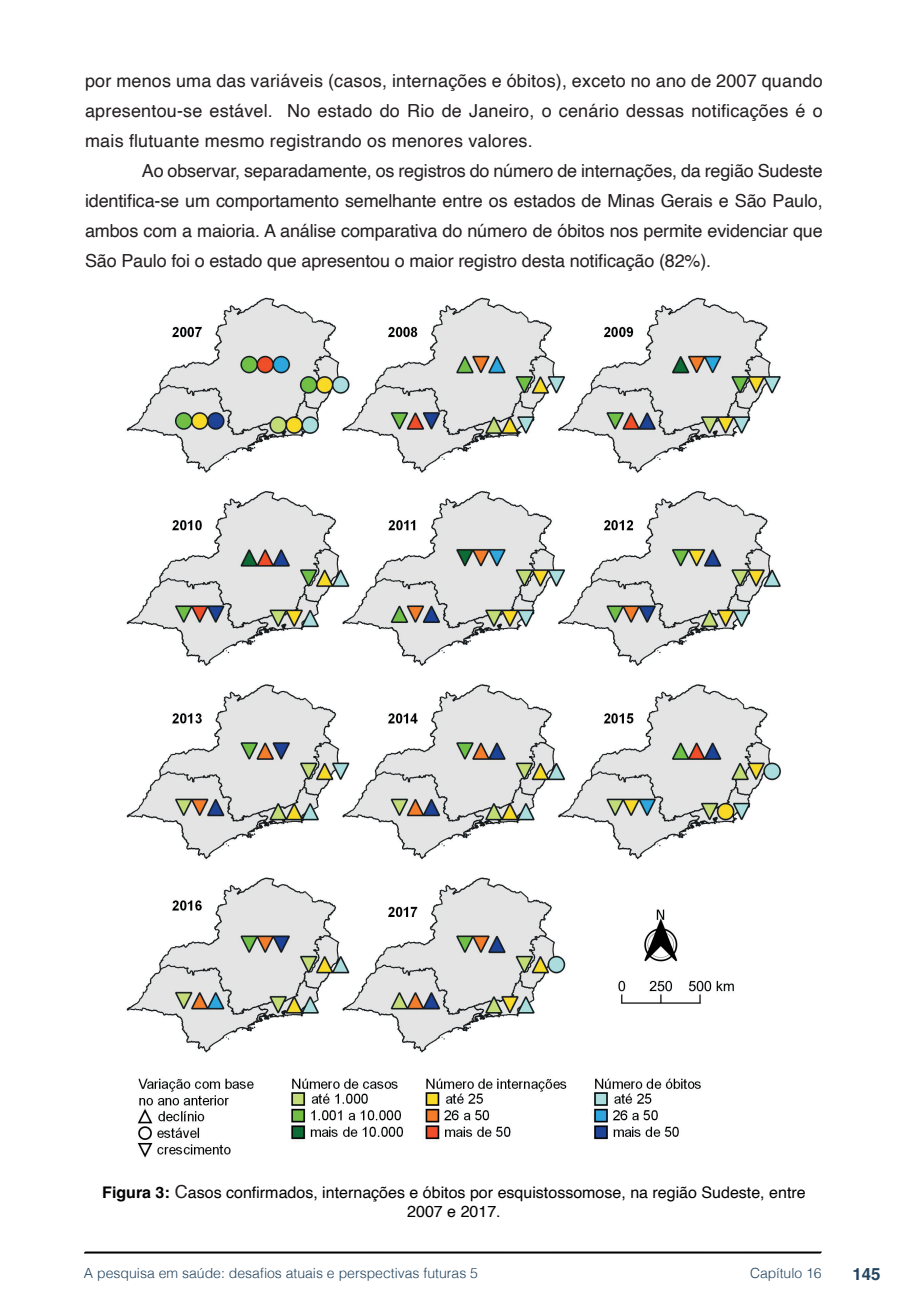
<style>
.page{position:relative;width:908px;height:1304px;background:#fff}
.page>*{position:absolute;margin:0;border:0;box-sizing:border-box;transform-origin:0 0}
.t1{font:18px/30px "Helvetica";color:#231f20;text-align:justify}
.t2{font:700 16.8px "Helvetica";color:#23445f}
.t3{font:16px/19.2px "Helvetica";color:#000;text-align:center}
.t4{font:300 14px "Helvetica";color:#23445f}
.s1{font-weight:700}
.s2{font-size:18px;color:#231f20}
</style>
<div class="page">
<svg style="left:84px;top:1251px;width:737px;height:3px;background:#515151"></svg>
<img style="left:126px;top:297px;width:656px;height:861px">
<p class="t1" style="left:85px;top:66px;width:738px">por menos uma das variáveis (casos, internações e óbitos), exceto no ano de 2007 quando apresentou-se estável. No estado do Rio de Janeiro, o cenário dessas notificações é o mais flutuante mesmo registrando os menores valores.</p>
<p class="t1" style="left:85px;top:156px;width:738px;text-indent:57px">Ao observar, separadamente, os registros do número de internações, da região Sudeste identifica-se um comportamento semelhante entre os estados de Minas Gerais e São Paulo, ambos com a maioria. A análise comparativa do número de óbitos nos permite evidenciar que São Paulo foi o estado que apresentou o maior registro desta notificação (82%).</p>
<p class="t3" style="left:102px;top:1183px;width:704px"><span class="s1">Figura 3:</span> <span class="s2">C</span>asos confirmados, internações e óbitos por esquistossomose, na região Sudeste, entre<br>2007 e 2017.</p>
<p class="t4" style="left:84px;top:1261px;width:395px">A pesquisa em saúde: desafios atuais e perspectivas futuras 5</p>
<p class="t4" style="left:749px;top:1261px;width:73px">Capítulo 16</p>
<p class="t2" style="left:851px;top:1264px;width:30px">145</p>
</div>
